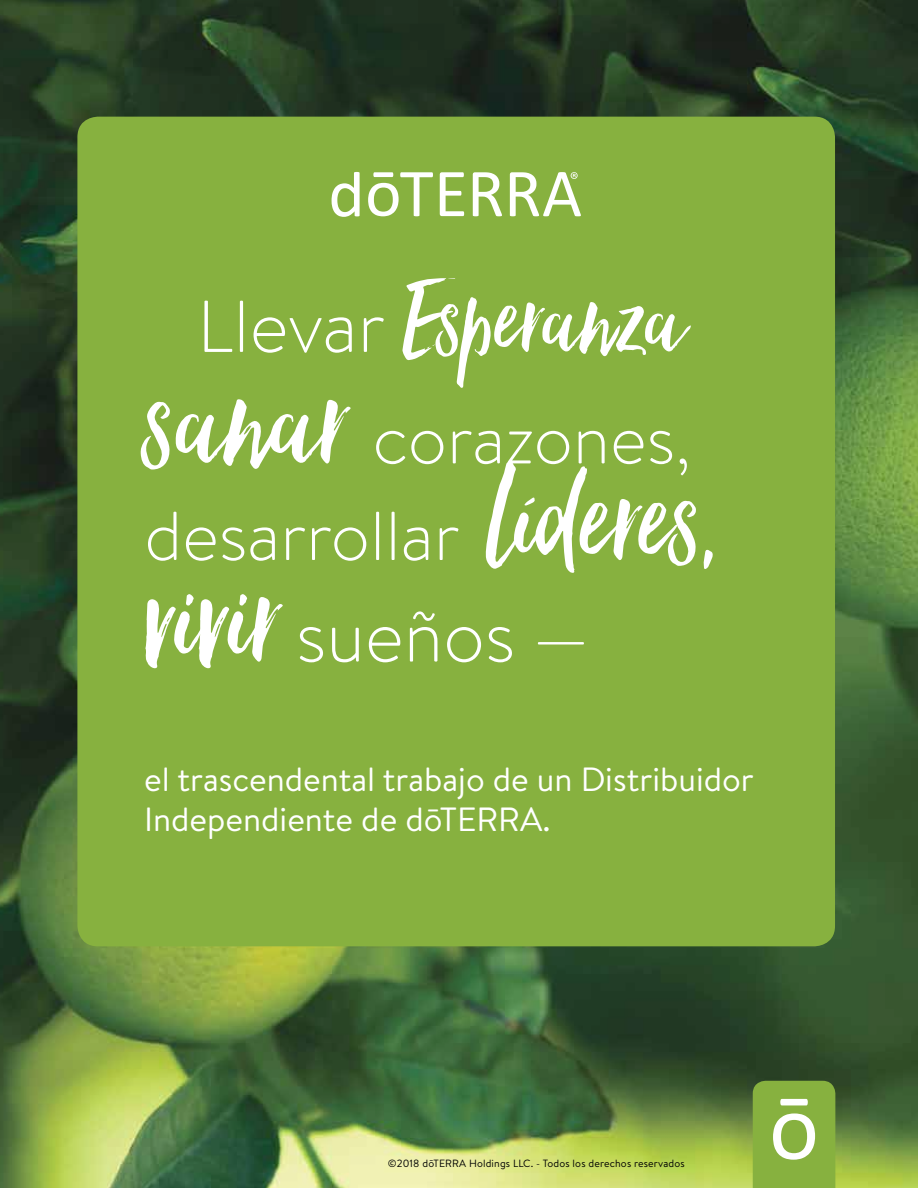
<style>
.page{position:relative;width:918px;height:1188px;background:#fff}
.page>*{position:absolute;margin:0;border:0;box-sizing:border-box;transform-origin:0 0}
.t1{font:166.5px "Hello Beautiful";color:#fff}
.t2{font:163.95px "Hello Beautiful";color:#fff}
.t3{font:157.5px "Hello Beautiful";color:#fff}
.t4{font:127.5px "Hello Beautiful";color:#fff}
.t5{font:300 73.2px "Brandon Text";color:#fff}
.t6{font:300 69px/96.6px "Brandon Text";color:#fff}
.t7{font:33.6px/39px "Brandon Text";color:#fff}
.t8{font:10.5px "Brandon Text";letter-spacing:.015em;color:#000101}
.s1{font-family:"Brandon Text";font-weight:300;font-size:73.2px}
</style>
<div class="page">
<img style="left:0;top:0;width:918px;height:1188px">
<div style="left:77px;top:117px;width:758px;height:829px;background:#87b13f;border-radius:21px"></div>
<svg style="left:473px;top:172px;width:29px;height:44px"></svg>
<svg style="left:440px;top:172px;width:24px;height:44px"></svg>
<svg style="left:368px;top:172px;width:65px;height:44px"></svg>
<svg style="left:332px;top:172px;width:28px;height:45px"></svg>
<svg style="left:510px;top:172px;width:71px;height:44px"></svg>
<svg style="left:753px;top:1081px;width:82px;height:107px;background:#94b955"></svg>
<h3 class="t4" style="left:197px;top:246px;width:488px"><span class="s1">Llevar</span> Esperanza</h3>
<h2 class="t2" style="left:144px;top:327px;width:203px">sanar</h2>
<h3 class="t6" style="left:144px;top:389px;width:548px;text-indent:228px">corazones, desarrollar</h3>
<h3 class="t3" style="left:486px;top:429px;width:234px">líderes,</h3>
<h1 class="t1" style="left:144px;top:524px;width:136px">vivir</h1>
<h3 class="t5" style="left:296px;top:586px;width:295px">sueños —</h3>
<p class="t7" style="left:144px;top:759px;width:611px">el trascendental trabajo de un Distribuidor<br>Independiente de dōTERRA.</p>
<p class="t8" style="left:388px;top:1156px;width:298px">©2018 dōTERRA Holdings LLC. - Todos los derechos reservados</p>
</div>
